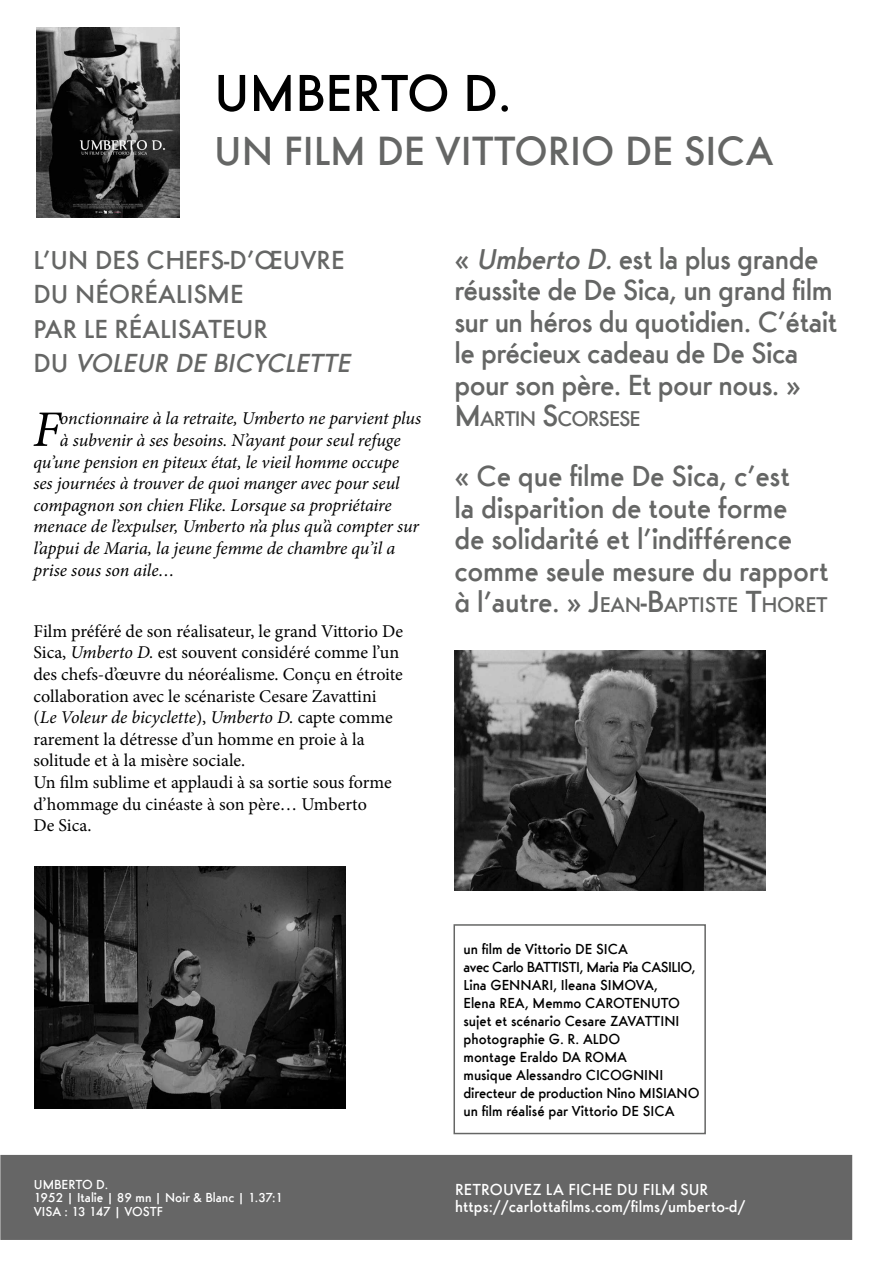
<style>
.page{position:relative;width:893px;height:1263px;background:#fff}
.page>*{position:absolute;margin:0;border:0;box-sizing:border-box;transform-origin:0 0}
.t1{font:500 54px "Futura Ridendo";color:#000}
.t2{font:italic 51.3px "Minion Pro";color:#000}
.t3{font:500 42.15px "Futura Ridendo";color:#656665}
.t4{font:500 30px/31.5px "Futura Ridendo";letter-spacing:-.02em;color:#656665}
.t5{font:500 27px/34.5px "Futura Ridendo";color:#656665}
.t6{font:500 22.05px "Futura Ridendo";letter-spacing:-.015em;color:#656665}
.t7{font:500 22.05px "Futura Ridendo";letter-spacing:-.045em;color:#656665}
.t8{font:18px/21.6px "Minion Pro";color:#000}
.t9{font:italic 18px "Minion Pro";letter-spacing:-.005em;color:#000}
.t10{font:500 16.5px/17.2px "Futura Ridendo";letter-spacing:.01em;color:#fff}
.t11{font:500 15px/18px "Futura Ridendo";color:#000}
.t12{font:500 13.5px/13.5px "Futura Ridendo";color:#fff}
.s1{font-style:italic}
.s2{font-size:31.5px}
.s3{font-size:30px}
</style>
<div class="page">
<img style="left:34px;top:867px;width:311px;height:241px">
<img style="left:36px;top:28px;width:143px;height:190px">
<img style="left:455px;top:651px;width:310px;height:239px">
<div style="left:1px;top:1156px;width:850px;height:83px;background:#666"></div>
<div style="left:453px;top:924px;width:253px;height:210px;border:2px solid #656665"></div>
<h1 class="t1" style="left:214px;top:61px;width:299px">UMBERTO D.</h1>
<h3 class="t3" style="left:214px;top:126px;width:561px">UN FILM DE VITTORIO DE SICA</h3>
<h3 class="t5" style="left:33px;top:242px;width:324px">L’UN DES CHEFS-D’ŒUVRE<br>DU NÉORÉALISME<br>PAR LE RÉALISATEUR<br>D U <span class="s1">VOLEUR DE BICYCLETTE</span></h3>
<h2 class="t2" style="left:33px;top:394px;width:29px">F</h2>
<p class="t9" style="left:60px;top:406px;width:363px">onctionnaire à la retraite, Umberto ne parvient plus</p>
<p class="t9" style="left:60px;top:428px;width:342px">à subvenir à ses besoins. N’ayant pour seul refuge</p>
<p class="t9" style="left:33px;top:449px;width:367px">qu’une pension en piteux état, le vieil homme occupe</p>
<p class="t9" style="left:33px;top:471px;width:368px">ses journées à trouver de quoi manger avec pour seul</p>
<p class="t9" style="left:33px;top:493px;width:360px">compagnon son chien Flike. Lorsque sa propriétaire</p>
<p class="t9" style="left:33px;top:514px;width:387px">menace de l’expulser, Umberto n’a plus qu’à compter sur</p>
<p class="t9" style="left:33px;top:536px;width:363px">l’appui de Maria, la jeune femme de chambre qu’il a</p>
<p class="t9" style="left:33px;top:557px;width:143px">prise sous son aile…</p>
<p class="t8" style="left:33px;top:620px;width:371px">Film préféré de son réalisateur, le grand Vittorio De Sica, <span class="s1">Umberto D.</span> est souvent considéré comme l’un des chefs-d’œuvre du néoréalisme. Conçu en étroite collaboration avec le scénariste Cesare Zavattini (<span class="s1">Le Voleur de bicyclette</span>), <span class="s1">Umberto D.</span> capte comme rarement la détresse d’un homme en proie à la solitude et à la misère sociale.<br>Un film sublime et applaudi à sa sortie sous forme d’hommage du cinéaste à son père… Umberto<br>De Sica.</p>
<h3 class="t4" style="left:454px;top:243px;width:384px">« <span class="s1">Umberto D.</span>est la plus grande réussite de De Sica, un grand film sur un héros du quotidien. C’était le précieux cadeau de De Sica pour son père. Et pour nous. »</h3>
<p class="t7" style="left:454px;top:406px;width:188px"><span class="s2">M</span>ARTIN <span class="s2">S</span>CORSESE</p>
<h3 class="t4" style="left:454px;top:460px;width:376px">« Ce que filme De Sica, c’est<br>la disparition de toute forme<br>de solidarité et l’indifférence comme seule mesure du rapport</h3>
<p class="t6" style="left:454px;top:592px;width:375px"><span class="s3">à l’autre. »</span> <span class="s2">J</span>EAN<span class="s2">-B</span>APTISTE <span class="s2">T</span>HORET</p>
<p class="t12" style="left:34px;top:1177px;width:251px">UMBERTO D.<br>1952 | Italie | 89 mn | Noir &amp; Blanc | 1.37:1<br>VISA : 13 147 | VOSTF</p>
<p class="t11" style="left:463px;top:939px;width:238px">un film de Vittorio DE SICA<br>avec Carlo BATTISTI, Maria Pia CASILIO,<br>Lina GENNARI, Ileana SIMOVA,<br>Elena REA, Memmo CAROTENUTO sujet et scénario Cesare ZAVATTINI photographie G. R. ALDO<br>montage Eraldo DA ROMA<br>musique Alessandro CICOGNINI directeur de production Nino MISIANO un film réalisé par Vittorio DE SICA</p>
<p class="t10" style="left:455px;top:1180px;width:292px">RETROUVEZ LA FICHE DU FILM SUR https://carlottafilms.com/films/umberto-d/</p>
</div>
